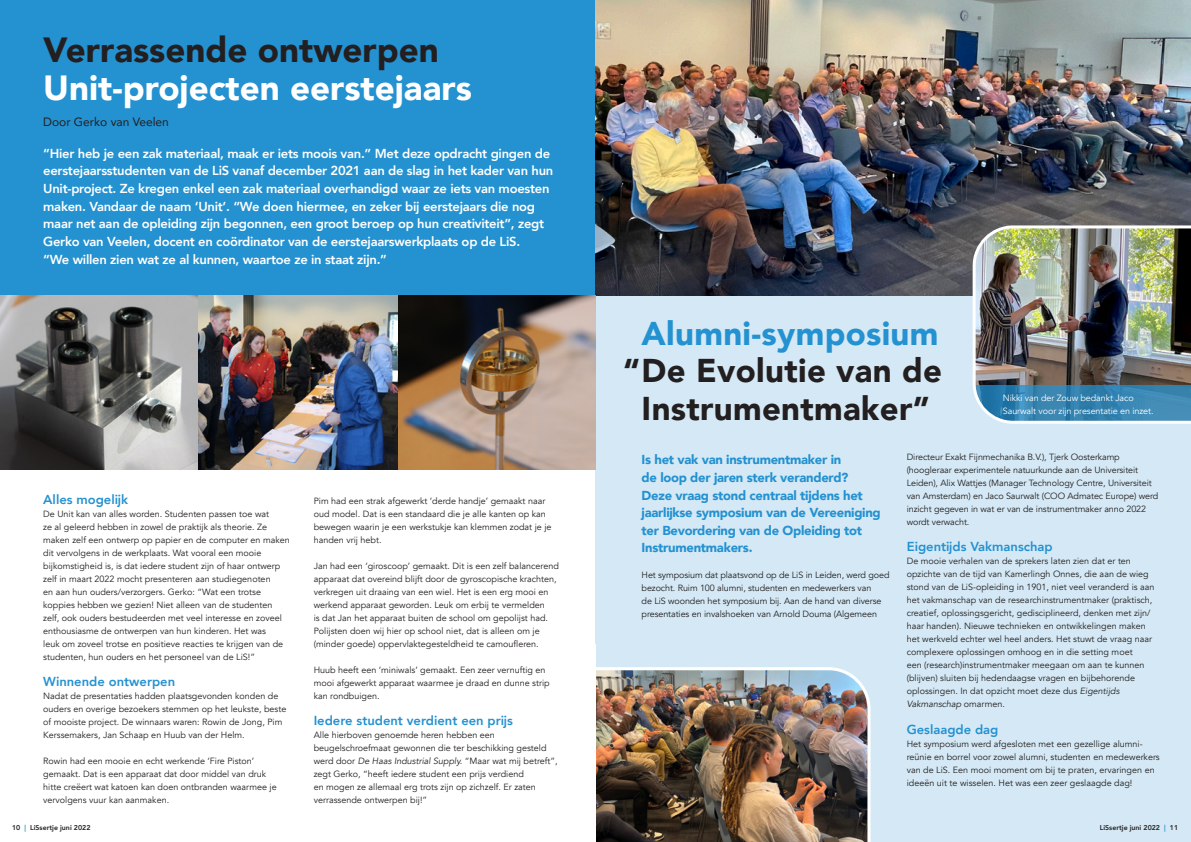
<style>
.page{position:relative;width:1191px;height:842px;background:#fff}
.page>*{position:absolute;margin:0;border:0;box-sizing:border-box;transform-origin:0 0}
.t1{font:900 34.9px "Avenir";color:#fff}
.t2{font:900 34.9px "Avenir";color:#231f20}
.t3{font:900 32.9px/37.4px "Avenir";letter-spacing:.01em;color:#231f20;text-align:center}
.t4{font:900 32.9px "Avenir";letter-spacing:.01em;color:#2491d0}
.t5{font:800 13px/17.6px "Avenir";letter-spacing:-.02em;color:#fff}
.t6{font:900 13px/17.6px "Avenir";letter-spacing:-.02em;color:#2491d0}
.t7{font:800 13px "Avenir";color:#2491d0}
.t8{font:12px "Avenir";color:#231f20}
.t9{font:9px/13px "Avenir";color:#231f20}
.t10{font:9px/13px "Avenir";letter-spacing:-.01em;color:#fff}
.t11{font:800 7px "Avenir";color:#231f20}
.s1{font-style:italic}
.s2{color:#2491d0}
</style>
<div class="page">
<div style="left:0;top:0;width:595px;height:316px;background:#2491d0"></div>
<div style="left:595px;top:0;width:596px;height:842px;background:#d4e9f5"></div>
<img style="left:595px;top:0;width:596px;height:295px">
<img style="left:0;top:295px;width:595px;height:174px">
<img style="left:971px;top:224px;width:220px;height:200px">
<img style="left:595px;top:666px;width:276px;height:176px">
<h1 class="t2" style="left:43px;top:20px;width:397px">Verrassende ontwerpen</h1>
<h1 class="t1" style="left:43px;top:58px;width:430px">Unit-projecten eerstejaars</h1>
<h3 class="t8" style="left:43px;top:112px;width:127px">Door Gerko van Veelen</h3>
<p class="t5" style="left:43px;top:145px;width:511px">“Hier heb je een zak materiaal, maak er iets moois van.” Met deze opdracht gingen de eerstejaarsstudenten van de LiS vanaf december 2021 aan de slag in het kader van hun Unit-project. Ze kregen enkel een zak materiaal overhandigd waar ze iets van moesten maken. Vandaar de naam ‘Unit’. “We doen hiermee, en zeker bij eerstejaars die nog maar net aan de opleiding zijn begonnen, een groot beroep op hun creativiteit”, zegt Gerko van Veelen, docent en coördinator van de eerstejaarswerkplaats op de LiS.<br>“We willen zien wat ze al kunnen, waartoe ze in staat zijn.”</p>
<h3 class="t7" style="left:43px;top:489px;width:86px">Alles mogelijk</h3>
<p class="t9" style="left:43px;top:508px;width:248px">De Unit kan van alles worden. Studenten passen toe wat<br>ze al geleerd hebben in zowel de praktijk als theorie. Ze maken zelf een ontwerp op papier en de computer en maken dit vervolgens in de werkplaats. Wat vooral een mooie bijkomstigheid is, is dat iedere student zijn of haar ontwerp zelf in maart 2022 mocht presenteren aan studiegenoten<br>en aan hun ouders/verzorgers. Gerko: “Wat een trotse koppies hebben we gezien! Niet alleen van de studenten zelf, ook ouders bestudeerden met veel interesse en zoveel enthousiasme de ontwerpen van hun kinderen. Het was<br>leuk om zoveel trotse en positieve reacties te krijgen van de studenten, hun ouders en het personeel van de LiS!”</p>
<h3 class="t7" style="left:43px;top:671px;width:133px">Winnende ontwerpen</h3>
<p class="t9" style="left:43px;top:690px;width:245px">Nadat de presentaties hadden plaatsgevonden konden de ouders en overige bezoekers stemmen op het leukste, beste of mooiste project. De winnaars waren: Rowin de Jong, Pim Kerssemakers, Jan Schaap en Huub van der Helm.</p>
<p class="t9" style="left:43px;top:755px;width:235px">Rowin had een mooie en echt werkende ‘Fire Piston’ gemaakt. Dat is een apparaat dat door middel van druk hitte creëert wat katoen kan doen ontbranden waarmee je vervolgens vuur kan aanmaken.</p>
<p class="t9" style="left:314px;top:495px;width:239px">Pim had een strak afgewerkt ‘derde handje’ gemaakt naar oud model. Dat is een standaard die je alle kanten op kan bewegen waarin je een werkstukje kan klemmen zodat je je handen vrij hebt.</p>
<p class="t9" style="left:314px;top:560px;width:247px">Jan had een ‘giroscoop’ gemaakt. Dit is een zelf balancerend apparaat dat overeind blijft door de gyroscopische krachten, verkregen uit draaing van een wiel. Het is een erg mooi en werkend apparaat geworden. Leuk om erbij te vermelden<br>is dat Jan het apparaat buiten de school om gepolijst had.<br>Polijsten doen wij hier op school niet, dat is alleen om je (minder goede) oppervlaktegesteldheid te camoufleren.</p>
<p class="t9" style="left:314px;top:664px;width:237px">Huub heeft een ‘miniwals’ gemaakt. Een zeer vernuftig en mooi afgewerkt apparaat waarmee je draad en dunne strip kan rondbuigen.</p>
<h3 class="t7" style="left:314px;top:710px;width:201px">Iedere student verdient een prijs</h3>
<p class="t9" style="left:314px;top:729px;width:246px">Alle hierboven genoemde heren hebben een beugelschroefmaat gewonnen die ter beschikking gesteld werd door <span class="s1">De Haas Industrial Supply.</span> “Maar wat mij betreft”, zegt Gerko, “heeft iedere student een prijs verdiend<br>en mogen ze allemaal erg trots zijn op zichzelf. Er zaten verrassende ontwerpen bij!”</p>
<h2 class="t4" style="left:641px;top:305px;width:298px">Alumni-symposium</h2>
<h2 class="t3" style="left:623px;top:351px;width:320px">“De Evolutie van de<br>Instrumentmaker”</h2>
<p class="t10" style="left:1003px;top:391px;width:152px">Nikki van der Zouw bedankt Jaco<br>Saurwalt voor zijn presentatie en inzet.</p>
<h3 class="t6" style="left:641px;top:451px;width:241px">Is het vak van instrumentmaker in<br>de loop der jaren sterk veranderd?<br>Deze vraag stond centraal tijdens het jaarlijkse symposium van de Vereeniging ter Bevordering van de Opleiding tot Instrumentmakers.</h3>
<p class="t9" style="left:641px;top:569px;width:249px">Het symposium dat plaatsvond op de LiS in Leiden, werd goed bezocht. Ruim 100 alumni, studenten en medewerkers van<br>de LiS woonden het symposium bij. Aan de hand van diverse presentaties en invalshoeken van Arnold Douma (Algemeen</p>
<p class="t9" style="left:906px;top:451px;width:253px">Directeur Exakt Fijnmechanika B.V.), Tjerk Oosterkamp (hoogleraar experimentele natuurkunde aan de Universiteit Leiden), Alix Wattjes (Manager Technology Centre, Universiteit van Amsterdam) en Jaco Saurwalt (COO Admatec Europe) werd inzicht gegeven in wat er van de instrumentmaker anno 2022 wordt verwacht.</p>
<h3 class="t7" style="left:906px;top:537px;width:147px">Eigentijds Vakmanschap</h3>
<p class="t9" style="left:906px;top:555px;width:249px">De mooie verhalen van de sprekers laten zien dat er ten opzichte van de tijd van Kamerlingh Onnes, die aan de wieg stond van de LiS-opleiding in 1901, niet veel veranderd is aan het vakmanschap van de researchinstrumentmaker (praktisch, creatief, oplossingsgericht, gedisciplineerd, denken met zijn/ haar handen). Nieuwe technieken en ontwikkelingen maken het werkveld echter wel heel anders. Het stuwt de vraag naar complexere oplossingen omhoog en in die setting moet<br>een (research)instrumentmaker meegaan om aan te kunnen (blijven) sluiten bij hedendaagse vragen en bijbehorende oplossingen. In dat opzicht moet deze dus <span class="s1">Eigentijds Vakmanschap</span> omarmen.</p>
<h3 class="t7" style="left:906px;top:719px;width:93px">Geslaagde dag</h3>
<p class="t9" style="left:906px;top:737px;width:255px">Het symposium werd afgesloten met een gezellige alumni&shy;reünie en borrel voor zowel alumni, studenten en medewerkers van de LiS. Een mooi moment om bij te praten, ervaringen en ideeën uit te wisselen. Het was een zeer geslaagde dag!</p>
<p class="t11" style="left:12px;top:822px;width:80px">10 <span class="s2">|</span> LiSsertje juni 2022</p>
<p class="t11" style="left:1099px;top:822px;width:80px">LiSsertje juni 2022 <span class="s2">|</span> 11</p>
</div>
